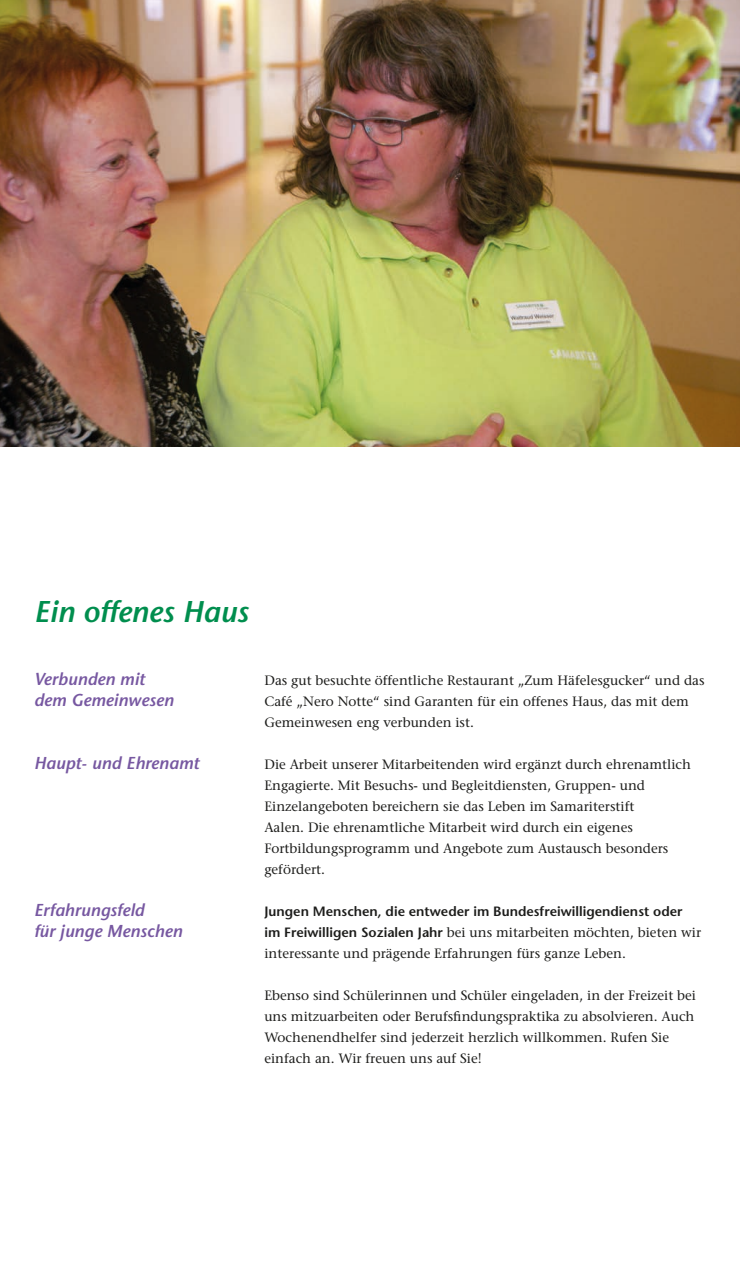
<style>
.page{position:relative;width:740px;height:1263px;background:#fff}
.page>*{position:absolute;margin:0;border:0;box-sizing:border-box;transform-origin:0 0}
.t1{font:italic 600 30px "Stone Sans Std";color:#008e4e}
.t2{font:italic 600 17.25px/21px "Stone Sans Std";color:#7758a1}
.t3{font:500 13.5px/21px "Stone Serif Std";color:#1d1d1b}
.t4{font:600 13.5px "Stone Sans Std";color:#1d1d1b}
.s1{font-family:"Stone Sans Std";font-weight:600}
</style>
<div class="page">
<img style="left:0;top:0;width:740px;height:446px">
<h1 class="t1" style="left:34px;top:593px;width:216px">Ein offenes Haus</h1>
<p class="t2" style="left:34px;top:668px;width:141px">Verbunden mit dem Gemeinwesen</p>
<p class="t2" style="left:34px;top:752px;width:167px">Haupt- und Ehrenamt</p>
<p class="t2" style="left:34px;top:899px;width:150px">Erfahrungsfeld<br>für junge Menschen</p>
<p class="t3" style="left:264px;top:670px;width:442px">Das gut besuchte öffentliche Restaurant „Zum Häfelesgucker“ und das<br>Café „Nero Notte“ sind Garanten für ein offenes Haus, das mit dem<br>Gemeinwesen eng verbunden ist.</p>
<p class="t3" style="left:264px;top:754px;width:428px">Die Arbeit unserer Mitarbeitenden wird ergänzt durch ehrenamtlich Engagierte. Mit Besuchs- und Begleitdiensten, Gruppen- und Einzelangeboten bereichern sie das Leben im Samariterstift<br>Aalen. Die ehrenamtliche Mitarbeit wird durch ein eigenes Fortbildungsprogramm und Angebote zum Austausch besonders gefördert.</p>
<p class="t4" style="left:264px;top:903px;width:420px">Jungen Menschen, die entweder im Bundesfreiwilligendienst oder</p>
<p class="t3" style="left:264px;top:922px;width:438px"><span class="s1">im Freiwilligen Sozialen Jahr</span> bei uns mitarbeiten möchten, bieten wir interessante und prägende Erfahrungen fürs ganze Leben.</p>
<p class="t3" style="left:264px;top:985px;width:433px">Ebenso sind Schülerinnen und Schüler eingeladen, in der Freizeit bei uns mitzuarbeiten oder Berufsfindungspraktika zu absolvieren. Auch Wochenendhelfer sind jederzeit herzlich willkommen. Rufen Sie einfach an. Wir freuen uns auf Sie!</p>
</div>
